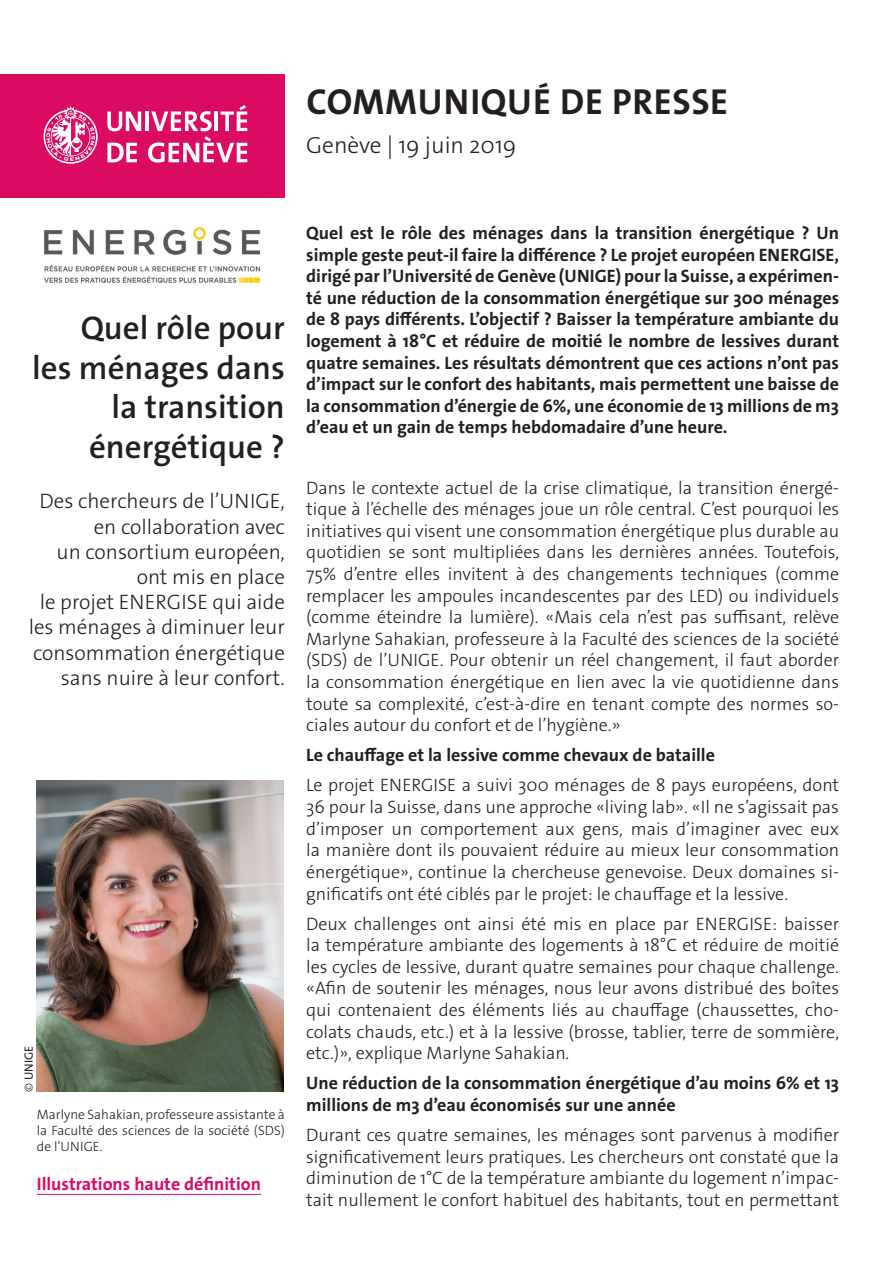
<style>
.page{position:relative;width:893px;height:1263px;background:#fff}
.page>*{position:absolute;margin:0;border:0;box-sizing:border-box;transform-origin:0 0}
._4__texte_courant{font:700 36.3px "The Sans Os F";letter-spacing:.02em;color:#231f20}
._1__grand_titre{font:600 33px/39.6px "The Sans Os F";color:#231f20;text-align:right}
._4__texte_courant-2{font:300 23.4px "The Sans Os F";color:#231f20}
._1__grand_titre-2{font:300 21px/25.2px "The Sans Os F";color:#231f20;text-align:right}
._4__texte_courant-3{font:300 18px/21.6px "The Sans Os F";color:#231f20;text-align:justify}
._4__texte_courant-4{font:700 18px/21.6px "The Sans Os F";color:#231f20;text-align:justify}
.t1{font:700 18px "The Sans Os F";color:#db0a62}
._4__texte_courant-5{font:300 13.5px/16.2px "The Sans Os F";color:#231f20;text-align:justify}
.t2{font:12px "The Sans Os F";letter-spacing:.01em;color:#231f20}
.s1{font-weight:300}
</style>
<div class="page">
<div style="left:0;top:74px;width:285px;height:124px;background:#db0a62"></div>
<svg style="left:44px;top:106px;width:54px;height:58px"></svg>
<svg style="left:107px;top:111px;width:34px;height:20px"></svg>
<hr style="left:145px;top:111px;width:4px;height:20px;background:#fff">
<svg style="left:107px;top:143px;width:30px;height:19px"></svg>
<svg style="left:148px;top:105px;width:99px;height:58px"></svg>
<img style="left:37px;top:780px;width:247px;height:312px">
<hr style="left:37px;top:1194px;width:224px;height:1px;background:#db0a62">
<img style="left:44px;top:227px;width:217px;height:57px">
<p class="_4__texte_courant" style="left:306px;top:78px;width:423px">COMMUNIQUÉ DE PRESSE</p>
<p class="_4__texte_courant-2" style="left:306px;top:130px;width:212px">Genève | 19 juin 2019</p>
<p class="_1__grand_titre" style="left:32px;top:308px;width:254px">Quel rôle pour<br>les ménages dans la transition énergétique ?</p>
<p class="_1__grand_titre-2" style="left:29px;top:489px;width:258px">Des chercheurs de l’UNIGE, en collaboration avec<br>un consortium européen, ont mis en place<br>le projet ENERGISE qui aide les ménages à diminuer leur consommation énergétique sans nuire à leur confort.</p>
<p class="t2" style="left:21px;top:1092px;width:48px;rotate:-90deg"><span class="s1">©</span> UNIGE</p>
<p class="_4__texte_courant-5" style="left:37px;top:1106px;width:250px">Marlyne Sahakian, professeure assistante à la Faculté des sciences de la société (SDS) de l’UNIGE.</p>
<p class="t1" style="left:37px;top:1172px;width:226px">Illustrations haute définition</p>
<p class="_4__texte_courant-4" style="left:306px;top:222px;width:534px">Quel est le rôle des ménages dans la transition énergétique ? Un simple geste peut-il faire la différence ? Le projet européen ENERGISE, dirigé par l’Université de Genève (UNIGE) pour la Suisse, a expérimen&shy;té une réduction de la consommation énergétique sur 300 ménages de 8 pays différents. L’objectif ? Baisser la température ambiante du logement à 18°C et réduire de moitié le nombre de lessives durant quatre semaines. Les résultats démontrent que ces actions n’ont pas d’impact sur le confort des habitants, mais permettent une baisse de la consommation d’énergie de 6%, une économie de 13 millions de m3 d’eau et un gain de temps hebdomadaire d’une heure.</p>
<p class="_4__texte_courant-3" style="left:306px;top:477px;width:534px">Dans le contexte actuel de la crise climatique, la transition énergé&shy;tique à l’échelle des ménages joue un rôle central. C’est pourquoi les initiatives qui visent une consommation énergétique plus durable au quotidien se sont multipliées dans les dernières années. Toutefois, 75% d’entre elles invitent à des changements techniques (comme remplacer les ampoules incandescentes par des LED) ou individuels (comme éteindre la lumière). «Mais cela n’est pas suffisant, relève Marlyne Sahakian, professeure à la Faculté des sciences de la société (SDS) de l’UNIGE. Pour obtenir un réel changement, il faut aborder la consommation énergétique en lien avec la vie quotidienne dans toute sa complexité, c’est-à-dire en tenant compte des normes so&shy;ciales autour du confort et de l’hygiène.»</p>
<p class="_4__texte_courant-4" style="left:306px;top:745px;width:410px">Le chauffage et la lessive comme chevaux de bataille</p>
<p class="_4__texte_courant-3" style="left:306px;top:775px;width:534px">Le projet ENERGISE a suivi 300 ménages de 8 pays européens, dont 36 pour la Suisse, dans une approche «living lab». «Il ne s’agissait pas d’imposer un comportement aux gens, mais d’imaginer avec eux la manière dont ils pouvaient réduire au mieux leur consommation énergétique», continue la chercheuse genevoise. Deux domaines si&shy;gnificatifs ont été ciblés par le projet: le chauffage et la lessive.</p>
<p class="_4__texte_courant-3" style="left:306px;top:913px;width:534px">Deux challenges ont ainsi été mis en place par ENERGISE: baisser la température ambiante des logements à 18°C et réduire de moitié les cycles de lessive, durant quatre semaines pour chaque challenge. «Afin de soutenir les ménages, nous leur avons distribué des boîtes qui contenaient des éléments liés au chauffage (chaussettes, cho&shy;colats chauds, etc.) et à la lessive (brosse, tablier, terre de sommière, etc.)», explique Marlyne Sahakian.</p>
<p class="_4__texte_courant-4" style="left:306px;top:1072px;width:534px">Une réduction de la consommation énergétique d’au moins 6% et 13 millions de m3 d’eau économisés sur une année</p>
<p class="_4__texte_courant-3" style="left:306px;top:1124px;width:534px">Durant ces quatre semaines, les ménages sont parvenus à modifier significativement leurs pratiques. Les chercheurs ont constaté que la diminution de 1°C de la température ambiante du logement n’impac&shy;tait nullement le confort habituel des habitants, tout en permettant</p>
</div>
